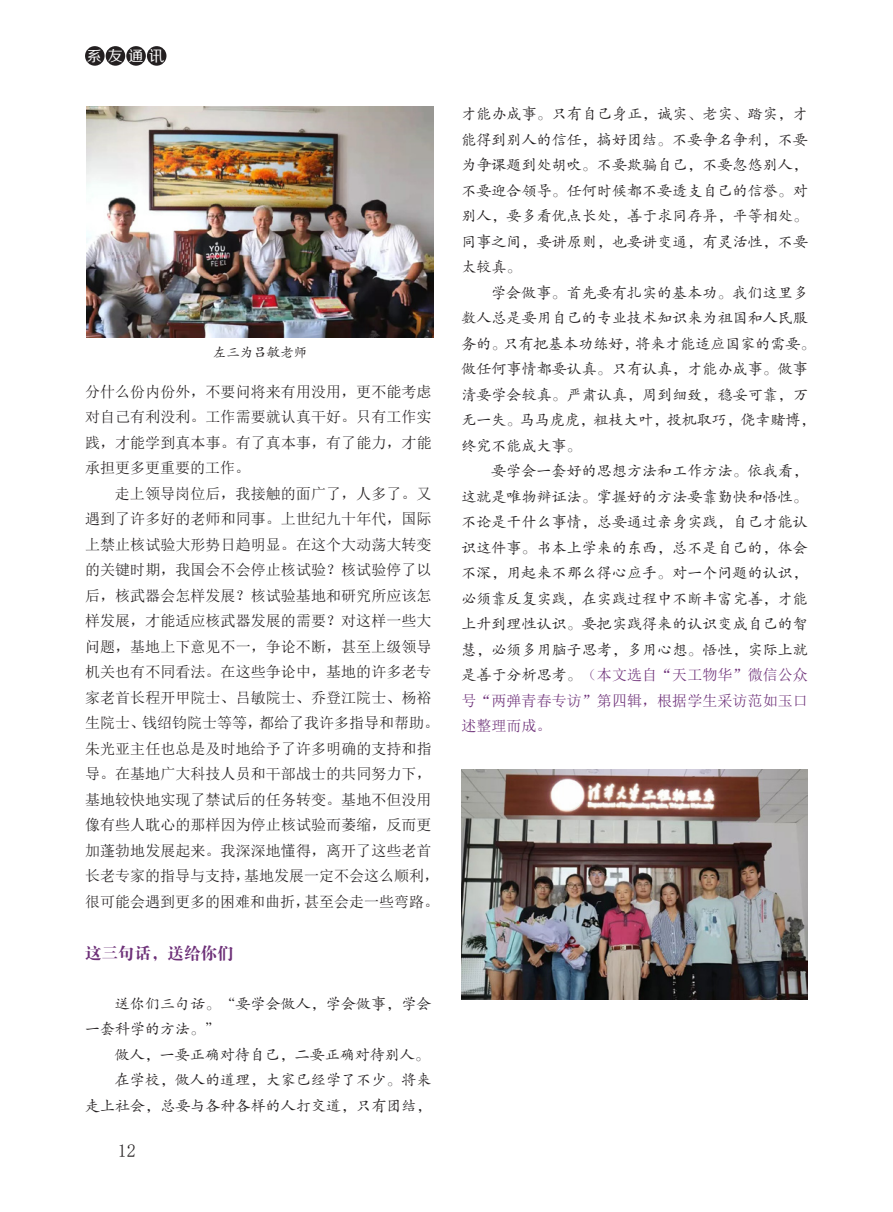
<style>
.page{position:relative;width:893px;height:1212px;background:#fff}
.page>*{position:absolute;margin:0;border:0;box-sizing:border-box;transform-origin:0 0}
.t1{font:18px "Sim Sun";color:#231f20}
.正文{font:16.5px "FZDBSK GBK1 0";color:#6d3078}
.正文-2{font:15px/25.5px "FZKTK GBK1 0";letter-spacing:.005em;color:#231f20}
.正文-3{font:15px/25.5px "Sim Sun";letter-spacing:.005em;color:#231f20;text-align:justify}
.t2{font:15px "FZZHJW GB1 0";color:#fff}
.正文-4{font:13.5px "FZKTK GBK1 0";color:#231f20}
.s1{font-family:"Sim Sun";color:#6d3078}
</style>
<div class="page">
<div style="left:85px;top:46px;width:20px;height:20px;background:#231f20;border-radius:50%"></div>
<div style="left:106px;top:46px;width:19px;height:20px;background:#231f20;border-radius:50%"></div>
<div style="left:126px;top:46px;width:20px;height:20px;background:#231f20;border-radius:50%"></div>
<div style="left:147px;top:46px;width:19px;height:20px;background:#231f20;border-radius:50%"></div>
<img style="left:87px;top:106px;width:346px;height:231px">
<img style="left:462px;top:770px;width:346px;height:229px">
<p class="t2" style="left:87px;top:48px;width:79px">系 友 通 讯</p>
<p class="正文-4" style="left:213px;top:346px;width:96px">左三为吕敏老师</p>
<p class="正文-3" style="left:85px;top:379px;width:348px">分什么份内份外，不要问将来有用没用，更不能考虑对自己有利没利。工作需要就认真干好。只有工作实践，才能学到真本事。有了真本事，有了能力，才能承担更多更重要的工作。</p>
<p class="正文-3" style="left:85px;top:481px;width:356px;text-align:left;text-indent:30px">走上领导岗位后，我接触的面广了，人多了。又遇到了许多好的老师和同事。上世纪九十年代，国际上禁止核试验大形势日趋明显。在这个大动荡大转变的关键时期，我国会不会停止核试验？核试验停了以后，核武器会怎样发展？核试验基地和研究所应该怎样发展，才能适应核武器发展的需要？对这样一些大问题，基地上下意见不一，争论不断，甚至上级领导机关也有不同看法。在这些争论中，基地的许多老专家老首长程开甲院士、吕敏院士、乔登江院士、杨裕生院士、钱绍钧院士等等，都给了我许多指导和帮助。朱光亚主任也总是及时地给予了许多明确的支持和指导。在基地广大科技人员和干部战士的共同努力下，基地较快地实现了禁试后的任务转变。基地不但没用像有些人耽心的那样因为停止核试验而萎缩，反而更加蓬勃地发展起来。我深深地懂得，离开了这些老首长老专家的指导与支持，基地发展一定不会这么顺利，很可能会遇到更多的困难和曲折，甚至会走一些弯路。</p>
<p class="正文" style="left:85px;top:944px;width:150px">这三句话，送给你们</p>
<p class="正文-2" style="left:85px;top:991px;width:348px;text-indent:30px">送你们三句话。“要学会做人，学会做事，学会一套科学的方法。”</p>
<p class="正文-2" style="left:115px;top:1042px;width:316px">做人，一要正确对待自己，二要正确对待别人。</p>
<p class="正文-2" style="left:85px;top:1068px;width:348px;text-align:right">在学校，做人的道理，大家已经学了不少。将来<br>走上社会，总要与各种各样的人打交道，只有团结，</p>
<p class="t1" style="left:118px;top:1142px;width:19px">12</p>
<p class="正文-2" style="left:461px;top:102px;width:348px;text-align:justify">才能办成事。只有自己身正，诚实、老实、踏实，才能得到别人的信任，搞好团结。不要争名争利，不要为争课题到处胡吹。不要欺骗自己，不要忽悠别人，不要迎合领导。任何时候都不要透支自己的信誉。对别人，要多看优点长处，善于求同存异，平等相处。同事之间，要讲原则，也要讲变通，有灵活性，不要太较真。</p>
<p class="正文-2" style="left:461px;top:280px;width:356px;text-indent:30px">学会做事。首先要有扎实的基本功。我们这里多数人总是要用自己的专业技术知识来为祖国和人民服务的。只有把基本功练好，将来才能适应国家的需要。做任何事情都要认真。只有认真，才能办成事。做事清要学会较真。严肃认真，周到细致，稳妥可靠，万无一失。马马虎虎，粗枝大叶，投机取巧，侥幸赌博，终究不能成大事。</p>
<p class="正文-2" style="left:461px;top:459px;width:348px;text-align:justify;text-indent:30px">要学会一套好的思想方法和工作方法。依我看，这就是唯物辩证法。掌握好的方法要靠勤快和悟性。不论是干什么事情，总要通过亲身实践，自己才能认识这件事。书本上学来的东西，总不是自己的，体会不深，用起来不那么得心应手。对一个问题的认识，必须靠反复实践，在实践过程中不断丰富完善，才能上升到理性认识。要把实践得来的认识变成自己的智慧，必须多用脑子思考，多用心想。悟性，实际上就是善于分析思考。<span class="s1">（本文选自“天工物华”微信公众号“两弹青春专访”第四辑，根据学生采访范如玉口述整理而成。</span></p>
</div>
